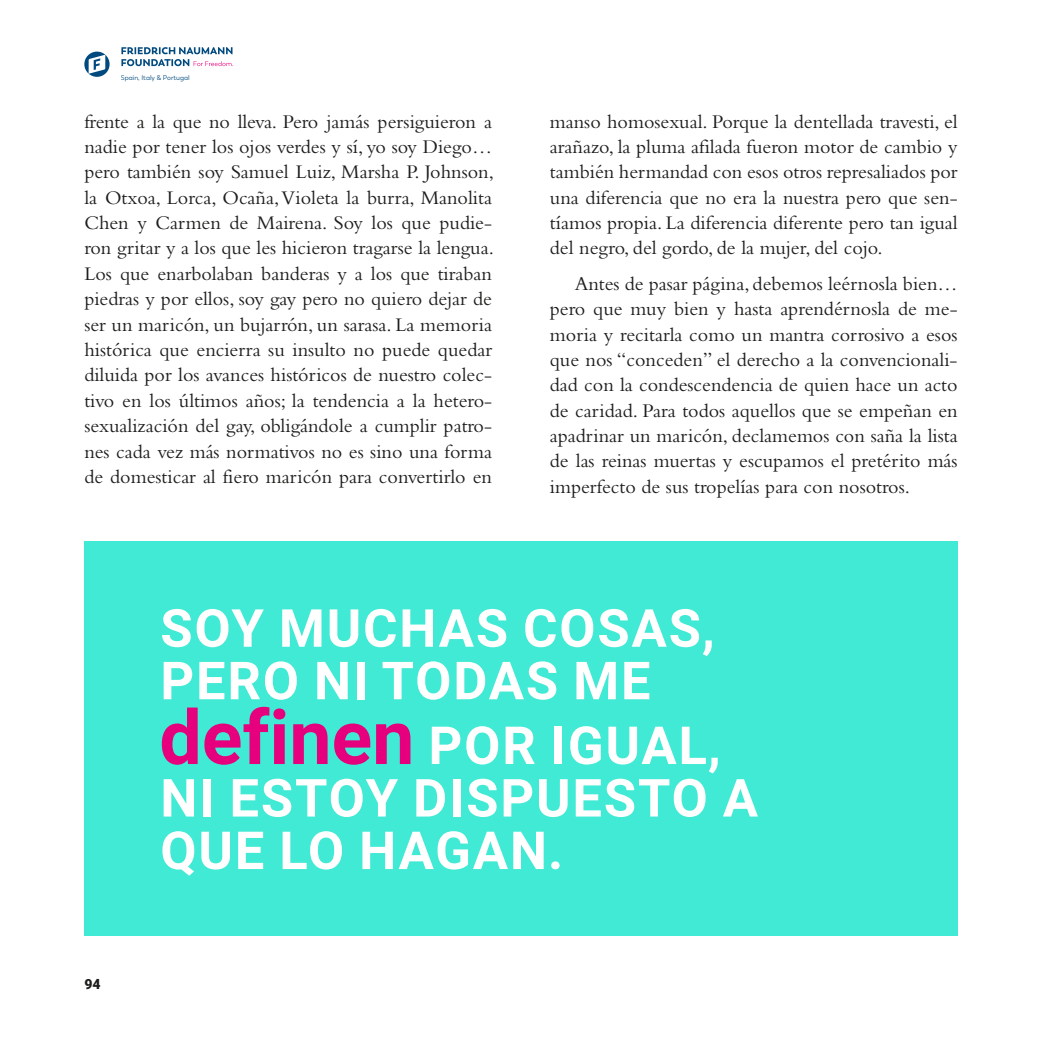
<style>
.page{position:relative;width:1042px;height:1042px;background:#fff}
.page>*{position:absolute;margin:0;border:0;box-sizing:border-box;transform-origin:0 0}
.t1{font:700 52.5px/52.5px "Roboto";letter-spacing:.035em;color:#fff}
.t2{font:20.12px/25.4px "Bembo Std";color:#1d1d1b;text-align:justify}
.t3{font:900 14px "Roboto";color:#1d1d1b}
.t4{font:6.83px "Trenda";color:#004a7f}
.s1{font-size:75.25px;color:#e6007d}
</style>
<div class="page">
<svg style="left:84px;top:52px;width:26px;height:25px"></svg>
<svg style="left:121px;top:47px;width:112px;height:19px"></svg>
<div style="left:84px;top:541px;width:873px;height:394px;background:#41ead4"></div>
<p class="t4" style="left:121px;top:74px;width:70px">Spain, Italy &amp; Portugal</p>
<p class="t2" style="left:84px;top:108px;width:411px">frente a la que no lleva. Pero jamás persiguieron a nadie por tener los ojos verdes y sí, yo soy Diego… pero también soy Samuel Luiz, Marsha P. Johnson, la Otxoa, Lorca, Ocaña, Violeta la burra, Manolita Chen y Carmen de Mairena. Soy los que pudie&shy;ron gritar y a los que les hicieron tragarse la lengua.<br>Los que enarbolaban banderas y a los que tiraban piedras y por ellos, soy gay pero no quiero dejar de ser un maricón, un bujarrón, un sarasa. La memoria histórica que encierra su insulto no puede quedar diluida por los avances históricos de nuestro colec&shy;tivo en los últimos años; la tendencia a la hetero&shy;sexualización del gay, obligándole a cumplir patro&shy;nes cada vez más normativos no es sino una forma de domesticar al fiero maricón para convertirlo en</p>
<p class="t2" style="left:550px;top:108px;width:409px">manso homosexual. Porque la dentellada travesti, el arañazo, la pluma afilada fueron motor de cambio y también hermandad con esos otros represaliados por una diferencia que no era la nuestra pero que sen&shy;tíamos propia. La diferencia diferente pero tan igual del negro, del gordo, de la mujer, del cojo.</p>
<p class="t2" style="left:550px;top:270px;width:409px;text-indent:25px">Antes de pasar página, debemos leérnosla bien… pero que muy bien y hasta aprendérnosla de me&shy;moria y recitarla como un mantra corrosivo a esos que nos “conceden” el derecho a la convencionali&shy;dad con la condescendencia de quien hace un acto de caridad. Para todos aquellos que se empeñan en apadrinar un maricón, declamemos con saña la lista de las reinas muertas y escupamos el pretérito más imperfecto de sus tropelías para con nosotros.</p>
<p class="t3" style="left:84px;top:974px;width:18px">94</p>
<h1 class="t1" style="left:160px;top:600px;width:556px">SOY MUCHAS COSAS,<br>PERO NI TODAS ME</h1>
<h1 class="t1" style="left:159px;top:717px;width:600px"><span class="s1">definen</span> POR IGUAL,<br>NI ESTOY DISPUESTO A<br>QUE LO HAGAN.</h1>
</div>
